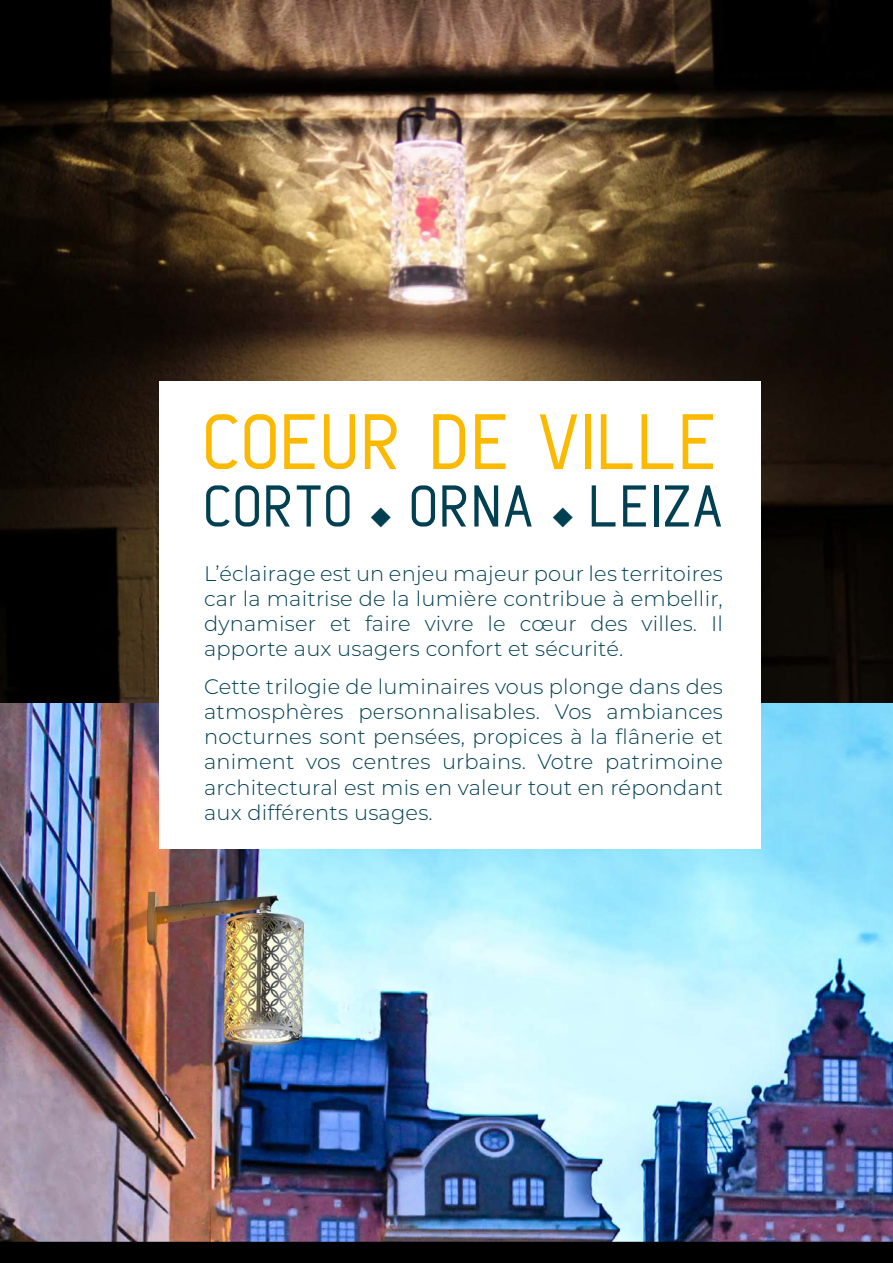
<style>
.page{position:relative;width:893px;height:1263px;background:#fff}
.page>*{position:absolute;margin:0;border:0;box-sizing:border-box;transform-origin:0 0}
.t1{font:78px "Anson";letter-spacing:.02em;color:#fbba00}
.t2{font:58.5px "Anson";letter-spacing:.03em;color:#004052}
.t3{font:300 21px/25.2px "Montserrat";letter-spacing:.01em;color:#004052;text-align:justify}
.s1{font-family:"Montserrat";font-weight:300;font-size:36px}
</style>
<div class="page">
<img style="left:0;top:0;width:893px;height:704px">
<img style="left:0;top:704px;width:893px;height:494px">
<div style="left:159px;top:381px;width:602px;height:467px;background:#fff"></div>
<img style="left:0;top:1198px;width:893px;height:65px">
<h1 class="t1" style="left:203px;top:398px;width:515px">COEUR DE VILLE</h1>
<h2 class="t2" style="left:204px;top:473px;width:520px">CORTO <span class="s1">◆</span> ORNA <span class="s1">◆</span> LEIZA</h2>
<p class="t3" style="left:204px;top:560px;width:520px">L’éclairage est un enjeu majeur pour les territoires car la maitrise de la lumière contribue à embellir, dynamiser et faire vivre le cœur des villes. Il apporte aux usagers confort et sécurité.</p>
<p class="t3" style="left:204px;top:673px;width:520px">Cette trilogie de luminaires vous plonge dans des atmosphères personnalisables. Vos ambiances nocturnes sont pensées, propices à la flânerie et animent vos centres urbains. Votre patrimoine architectural est mis en valeur tout en répondant aux différents usages.</p>
</div>
